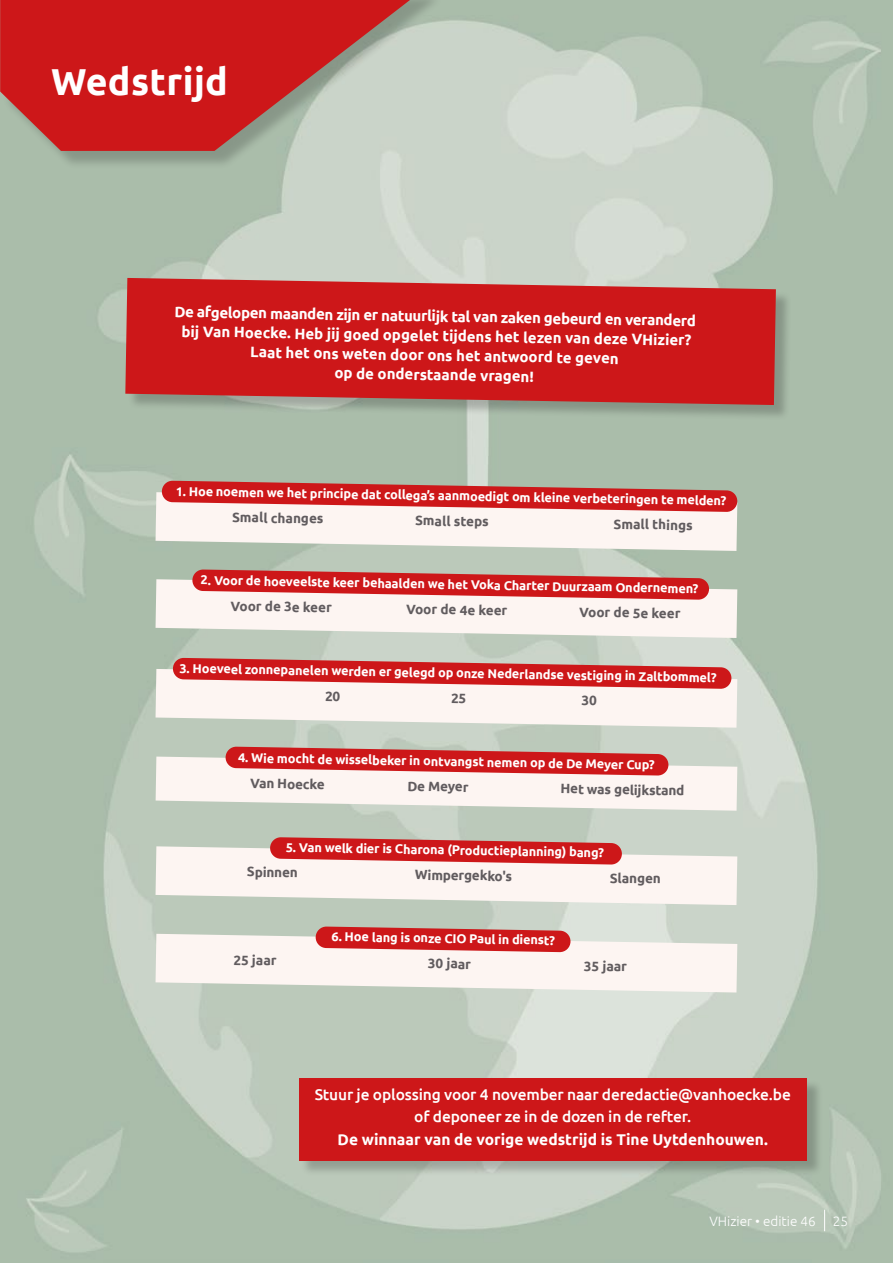
<style>
.page{position:relative;width:893px;height:1263px;background:#fff}
.page>*{position:absolute;margin:0;border:0;box-sizing:border-box;transform-origin:0 0}
.t1{font:700 37.5px "Ubuntu";letter-spacing:.01em;color:#fff}
.t2{font:500 15.6px/22.2px "Ubuntu";letter-spacing:-.01em;color:#fff;text-align:center}
.t3{font:700 15.6px "Ubuntu";color:#fff}
.t4{font:700 15px/19.5px "Ubuntu";color:#fff;text-align:center}
.t5{font:700 13.5px "Ubuntu";color:#615c5f}
.t6{font:300 13.5px "Ubuntu";color:#fff}
.t7{font:700 12.75px "Ubuntu";color:#fff}
</style>
<div class="page">
<img style="left:0;top:0;width:893px;height:1263px">
<div style="left:301px;top:1080px;width:522px;height:96px;background:#000;opacity:.21"></div>
<div style="left:299px;top:1078px;width:508px;height:82px;background:#cd1719"></div>
<div style="left:127px;top:280px;width:665px;height:141px;background:#000;opacity:.21"></div>
<svg style="left:125px;top:278px;width:651px;height:127px;fill:#cd1719"></svg>
<svg style="left:156px;top:481px;width:581px;height:70px"></svg>
<svg style="left:156px;top:569px;width:581px;height:69px"></svg>
<svg style="left:156px;top:746px;width:581px;height:65px"></svg>
<svg style="left:156px;top:926px;width:581px;height:66px"></svg>
<svg style="left:156px;top:837px;width:581px;height:68px"></svg>
<svg style="left:824px;top:1210px;width:1px;height:21px"></svg>
<div style="left:2px;top:0;width:442px;height:170px;background:#000;opacity:.2"></div>
<svg style="left:0;top:0;width:410px;height:151px;fill:#cd1719"></svg>
<svg style="left:156px;top:658px;width:581px;height:70px"></svg>
<h1 class="t1" style="left:51px;top:59px;width:178px">Wedstrijd</h1>
<p class="t4" style="left:175px;top:302px;width:523px;rotate:1deg">De afgelopen maanden zijn er natuurlijk tal van zaken gebeurd en veranderd bij Van Hoecke. Heb jij goed opgelet tijdens het lezen van deze VHizier?<br>Laat het ons weten door ons het antwoord te geven<br>op de onderstaande vragen!</p>
<p class="t7" style="left:176px;top:483px;width:552px;rotate:1deg">1. Hoe noemen we het principe dat collega’s aanmoedigt om kleine verbeteringen te melden?</p>
<p class="t5" style="left:232px;top:509px;width:93px;rotate:1deg">Small changes</p>
<p class="t5" style="left:415px;top:512px;width:75px;rotate:1deg">Small steps</p>
<p class="t5" style="left:614px;top:516px;width:81px;rotate:1deg">Small things</p>
<p class="t7" style="left:201px;top:572px;width:499px;rotate:1deg">2. Voor de hoeveelste keer behaalden we het Voka Charter Duurzaam Ondernemen?</p>
<p class="t5" style="left:231px;top:597px;width:103px;rotate:1deg">Voor de 3e keer</p>
<p class="t5" style="left:406px;top:601px;width:103px;rotate:1deg">Voor de 4e keer</p>
<p class="t5" style="left:579px;top:604px;width:103px;rotate:1deg">Voor de 5e keer</p>
<p class="t7" style="left:180px;top:660px;width:539px;rotate:1deg">3. Hoeveel zonnepanelen werden er gelegd op onze Nederlandse vestiging in Zaltbommel?</p>
<p class="t7" style="left:238px;top:750px;width:418px;rotate:1deg">4. Wie mocht de wisselbeker in ontvangst nemen op de De Meyer Cup?</p>
<p class="t5" style="left:250px;top:775px;width:76px;rotate:1deg">Van Hoecke</p>
<p class="t5" style="left:408px;top:778px;width:62px;rotate:1deg">De Meyer</p>
<p class="t5" style="left:561px;top:780px;width:125px;rotate:1deg">Het was gelijkstand</p>
<p class="t7" style="left:286px;top:839px;width:320px;rotate:1deg">5. Van welk dier is Charona (Productieplanning) bang?</p>
<p class="t5" style="left:247px;top:863px;width:52px;rotate:1deg">Spinnen</p>
<p class="t5" style="left:415px;top:866px;width:99px;rotate:1deg">Wimpergekko's</p>
<p class="t5" style="left:610px;top:870px;width:52px;rotate:1deg">Slangen</p>
<p class="t7" style="left:332px;top:928px;width:225px;rotate:1deg">6. Hoe lang is onze CIO Paul in dienst?</p>
<p class="t5" style="left:234px;top:952px;width:45px;rotate:1deg">25 jaar</p>
<p class="t5" style="left:428px;top:955px;width:45px;rotate:1deg">30 jaar</p>
<p class="t5" style="left:584px;top:958px;width:45px;rotate:1deg">35 jaar</p>
<p class="t2" style="left:315px;top:1083px;width:478px">Stuur je oplossing voor 4 november naar deredactie@vanhoecke.be of deponeer ze in de dozen in de refter.</p>
<p class="t3" style="left:338px;top:1130px;width:432px">De winnaar van de vorige wedstrijd is Tine Uytdenhouwen.</p>
<p class="t6" style="left:709px;top:1213px;width:108px">VHizier • editie 46</p>
<p class="t6" style="left:833px;top:1213px;width:17px">25</p>
</div>
